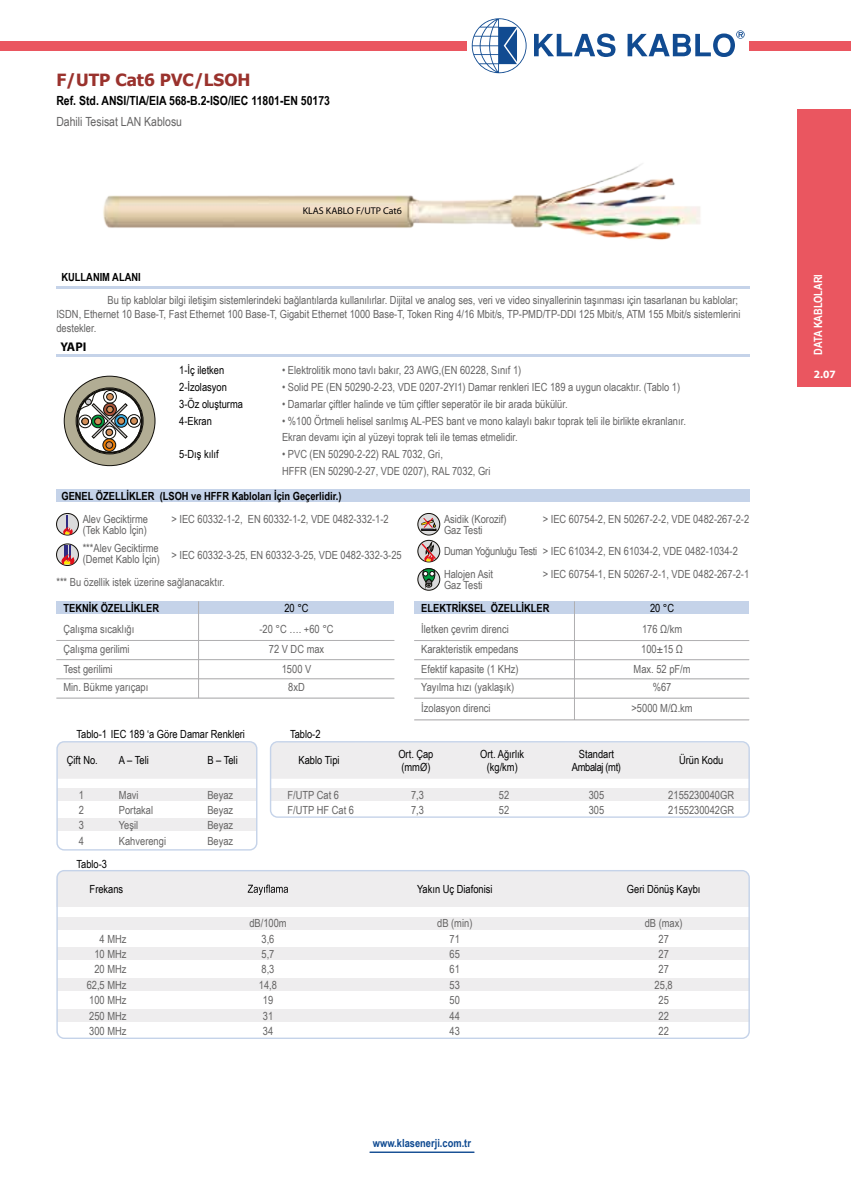
<style>
.page{position:relative;width:851px;height:1191px;background:#fff}
.page>*{position:absolute;margin:0;border:0;box-sizing:border-box;transform-origin:0 0}
.t1{font:700 16.8px "Tahoma";color:#9a322d}
.t2{font:700 12.6px "Arial Narrow";color:#000}
.t3{font:12.6px "Arial Narrow";color:#646363}
.t4{font:700 12.6px "Myriad Pro";color:#000}
.t5{font:700 11.4px "Arial Narrow";color:#fff}
.t6{font:11.2px/15.4px "Arial Narrow";color:#646363}
.t7{font:11.2px/16.8px "Arial Narrow";color:#000}
.t8{font:700 11.2px "Arial Narrow";color:#000}
.t9{font:700 11.2px "Arial Narrow";color:#0f4a91}
.t10{font:700 11.2px "Myriad Pro";color:#fff}
.t11{font:9.8px "Myriad Pro";color:#000}
</style>
<div class="page">
<img style="left:103px;top:164px;width:597px;height:76px">
<hr style="left:369px;top:1151px;width:105px;height:2px;background:#0f4a91">
<div style="left:797px;top:109px;width:53px;height:278px;background:#ea5660"></div>
<div style="left:749px;top:41px;width:101px;height:10px;background:#ea5660"></div>
<div style="left:0;top:41px;width:466px;height:10px;background:#ea5660"></div>
<svg style="left:471px;top:18px;width:273px;height:55px"></svg>
<hr style="left:56px;top:287px;width:693px;height:2px;background:#c5d3e9">
<hr style="left:56px;top:354px;width:693px;height:3px;background:#c5d3e9">
<svg style="left:64px;top:376px;width:91px;height:90px"></svg>
<div style="left:56px;top:601px;width:338px;height:13px;background:#c5d3e9"></div>
<hr style="left:56px;top:640px;width:338px;height:1px;background:#b0afb1">
<hr style="left:56px;top:659px;width:338px;height:1px;background:#b0afb1">
<hr style="left:56px;top:678px;width:338px;height:1px;background:#b0afb1">
<hr style="left:56px;top:697px;width:338px;height:1px;background:#b0afb1">
<hr style="left:198px;top:601px;width:1px;height:97px;background:#b0afb1">
<div style="left:414px;top:601px;width:335px;height:13px;background:#c5d3e9"></div>
<hr style="left:414px;top:640px;width:335px;height:1px;background:#b0afb1">
<hr style="left:414px;top:659px;width:335px;height:1px;background:#b0afb1">
<hr style="left:414px;top:678px;width:335px;height:1px;background:#b0afb1">
<hr style="left:414px;top:698px;width:335px;height:1px;background:#b0afb1">
<hr style="left:574px;top:601px;width:1px;height:119px;background:#b0afb1">
<hr style="left:414px;top:719px;width:335px;height:1px;background:#b0afb1">
<div style="left:58px;top:742px;width:199px;height:36px;background:#eeedee"></div>
<div style="left:272px;top:742px;width:477px;height:36px;background:#eeedee"></div>
<div style="left:270px;top:788px;width:479px;height:12px;background:#eeedee"></div>
<div style="left:270px;top:741px;width:479px;height:77px;border:1px solid #c5d3e9;border-radius:7px"></div>
<div style="left:57px;top:788px;width:200px;height:12px;background:#eeedee"></div>
<div style="left:57px;top:818px;width:200px;height:13px;background:#eeedee"></div>
<div style="left:56px;top:741px;width:201px;height:109px;border:1px solid #c5d3e9;border-radius:7px"></div>
<div style="left:57px;top:917px;width:692px;height:12px;background:#eeedee"></div>
<div style="left:57px;top:947px;width:692px;height:13px;background:#eeedee"></div>
<div style="left:57px;top:978px;width:692px;height:13px;background:#eeedee"></div>
<div style="left:57px;top:1009px;width:692px;height:12px;background:#eeedee"></div>
<div style="left:58px;top:870px;width:691px;height:37px;background:#eeedee"></div>
<div style="left:56px;top:870px;width:693px;height:169px;border:1px solid #c5d3e9;border-radius:7px"></div>
<div style="left:56px;top:489px;width:693px;height:13px;background:#c5d3e9"></div>
<svg style="left:418px;top:513px;width:21px;height:22px"></svg>
<div style="left:417px;top:513px;width:23px;height:22px;border:1px solid #12100b;border-radius:50%"></div>
<svg style="left:421px;top:517px;width:15px;height:14px"></svg>
<svg style="left:418px;top:540px;width:21px;height:22px"></svg>
<div style="left:417px;top:540px;width:23px;height:22px;border:1px solid #12100b;border-radius:50%"></div>
<svg style="left:420px;top:542px;width:17px;height:19px"></svg>
<svg style="left:57px;top:513px;width:21px;height:22px"></svg>
<div style="left:56px;top:513px;width:23px;height:22px;border:1px solid #12100b;border-radius:50%"></div>
<svg style="left:62px;top:515px;width:11px;height:19px"></svg>
<svg style="left:418px;top:568px;width:21px;height:22px"></svg>
<div style="left:417px;top:568px;width:23px;height:22px;border:1px solid #12100b;border-radius:50%"></div>
<svg style="left:421px;top:568px;width:14px;height:23px"></svg>
<svg style="left:57px;top:544px;width:21px;height:21px"></svg>
<div style="left:56px;top:544px;width:23px;height:21px;border:1px solid #12100b;border-radius:50%"></div>
<svg style="left:59px;top:546px;width:16px;height:18px"></svg>
<h1 class="t1" style="left:56px;top:68px;width:196px">F/UTP Cat6 PVC/LSOH</h1>
<p class="t2" style="left:56px;top:91px;width:275px">Ref. Std. ANSI/TIA/EIA 568-B.2-ISO/IEC 11801-EN 50173</p>
<p class="t3" style="left:56px;top:112px;width:127px">Dahili Tesisat LAN Kablosu</p>
<p class="t8" style="left:61px;top:269px;width:81px">KULLANIM ALANI</p>
<p class="t11" style="left:302px;top:204px;width:101px">KLAS KABLO F/UTP Cat6</p>
<p class="t6" style="left:56px;top:292px;width:685px;line-height:14px;text-indent:51px">Bu tip kablolar bilgi iletişim sistemlerindeki bağlantılarda kullanılırlar. Dijital ve analog ses, veri ve video sinyallerinin taşınması için tasarlanan bu kablolar;<br>ISDN, Ethernet 10 Base-T, Fast Ethernet 100 Base-T, Gigabit Ethernet 1000 Base-T, Token Ring 4/16 Mbit/s, TP-PMD/TP-DDI 125 Mbit/s, ATM 155 Mbit/s sistemlerini destekler.</p>
<p class="t4" style="left:60px;top:338px;width:27px">YAPI</p>
<p class="t7" style="left:179px;top:361px;width:65px">1-İç iletken<br>2-İzolasyon<br>3-Öz oluşturma<br>4-Ekran</p>
<p class="t7" style="left:179px;top:445px;width:41px">5-Dış kılıf</p>
<p class="t6" style="left:282px;top:362px;width:241px">• Elektrolitik mono tavlı bakır, 23 AWG,(EN 60228, Sınıf 1)</p>
<p class="t6" style="left:282px;top:379px;width:399px">• Solid PE (EN 50290-2-23, VDE 0207-2YI1) Damar renkleri IEC 189 a uygun olacaktır. (Tablo 1)</p>
<p class="t6" style="left:282px;top:396px;width:287px">• Damarlar çiftler halinde ve tüm çiftler seperatör ile bir arada bükülür.</p>
<p class="t6" style="left:282px;top:412px;width:405px;line-height:16.8px">• %100 Örtmeli helisel sarılmış AL-PES bant ve mono kalaylı bakır toprak teli ile birlikte ekranlanır.<br>Ekran devamı için al yüzeyi toprak teli ile temas etmelidir.</p>
<p class="t6" style="left:282px;top:445px;width:210px;line-height:16.8px">• PVC (EN 50290-2-22) RAL 7032, Gri,<br>HFFR (EN 50290-2-27, VDE 0207), RAL 7032, Gri</p>
<p class="t8" style="left:61px;top:487px;width:281px">GENEL ÖZELLİKLER (LSOH ve HFFR Kabloları İçin Geçerlidir.)</p>
<p class="t6" style="left:83px;top:513px;width:67px;line-height:11.2px">Alev Geciktirme (Tek Kablo İçin)</p>
<p class="t6" style="left:171px;top:511px;width:219px">&gt; IEC 60332-1-2, EN 60332-1-2, VDE 0482-332-1-2</p>
<p class="t6" style="left:83px;top:540px;width:78px">***Alev Geciktirme</p>
<p class="t6" style="left:83px;top:547px;width:320px">(Demet Kablo İçin) &gt; IEC 60332-3-25, EN 60332-3-25, VDE 0482-332-3-25</p>
<p class="t6" style="left:56px;top:573px;width:170px">*** Bu özellik istek üzerine sağlanacaktır.</p>
<p class="t8" style="left:63px;top:599px;width:97px">TEKNİK ÖZELLİKLER</p>
<p class="t7" style="left:284px;top:599px;width:26px">20 °C</p>
<p class="t6" style="left:63px;top:619px;width:72px;line-height:19.8px">Çalışma sıcaklığı<br>Çalışma gerilimi<br>Test gerilimi</p>
<p class="t6" style="left:63px;top:679px;width:86px">Min. Bükme yarıçapı</p>
<p class="t6" style="left:259px;top:619px;width:76px;line-height:19.8px;text-align:center">-20 °C …. +60 °C<br>72 V DC max<br>1500 V</p>
<p class="t6" style="left:288px;top:679px;width:18px">8xD</p>
<p class="t7" style="left:76px;top:725px;width:170px">Tablo-1 IEC 189 ‘a Göre Damar Renkleri</p>
<p class="t7" style="left:290px;top:725px;width:32px">Tablo-2</p>
<p class="t6" style="left:444px;top:513px;width:64px;line-height:11.2px">Asidik (Korozif)<br>Gaz Testi</p>
<p class="t6" style="left:542px;top:510px;width:208px">&gt; IEC 60754-2, EN 50267-2-2, VDE 0482-267-2-2</p>
<p class="t6" style="left:444px;top:543px;width:295px">Duman Yoğunluğu Testi &gt; IEC 61034-2, EN 61034-2, VDE 0482-1034-2</p>
<p class="t6" style="left:444px;top:568px;width:51px;line-height:11.2px">Halojen Asit<br>Gaz Testi</p>
<p class="t6" style="left:542px;top:566px;width:208px">&gt; IEC 60754-1, EN 50267-2-1, VDE 0482-267-2-1</p>
<p class="t8" style="left:421px;top:599px;width:130px">ELEKTRİKSEL ÖZELLİKLER</p>
<p class="t7" style="left:650px;top:599px;width:26px">20 °C</p>
<p class="t6" style="left:642px;top:621px;width:42px">176 Ω/km</p>
<p class="t6" style="left:421px;top:619px;width:99px;line-height:19.6px">İletken çevrim direnci<br>Karakteristik empedans<br>Efektif kapasite (1 KHz)</p>
<p class="t6" style="left:421px;top:676px;width:95px;line-height:20.8px">Yayılma hızı (yaklaşık)<br>İzolasyon direnci</p>
<p class="t6" style="left:633px;top:638px;width:58px;line-height:20.2px;text-align:center">100±15 Ω<br>Max. 52 pF/m</p>
<p class="t6" style="left:631px;top:676px;width:63px;line-height:20.8px;text-align:center">%67<br>&gt;5000 M/Ω.km</p>
<p class="t7" style="left:67px;top:751px;width:33px">Çift No.</p>
<p class="t6" style="left:79px;top:786px;width:7px;text-align:justify">1<br>2<br>3<br>4</p>
<p class="t7" style="left:119px;top:751px;width:31px">A – Teli</p>
<p class="t6" style="left:119px;top:786px;width:49px">Mavi<br>Portakal<br>Yeşil<br>Kahverengi</p>
<p class="t7" style="left:76px;top:855px;width:32px">Tablo-3</p>
<p class="t7" style="left:90px;top:880px;width:35px">Frekans</p>
<p class="t6" style="left:87px;top:930px;width:41px;text-align:right">4 MHz<br>10 MHz<br>20 MHz<br>62,5 MHz<br>100 MHz<br>250 MHz<br>300 MHz</p>
<p class="t7" style="left:207px;top:751px;width:32px">B – Teli</p>
<p class="t6" style="left:207px;top:786px;width:27px;text-align:justify">Beyaz Beyaz Beyaz Beyaz</p>
<p class="t7" style="left:298px;top:751px;width:43px">Kablo Tipi</p>
<p class="t7" style="left:398px;top:747px;width:37px;line-height:12.6px">Ort. Çap (mmØ)</p>
<p class="t7" style="left:480px;top:747px;width:46px;line-height:12.6px;text-align:center">Ort. Ağırlık (kg/km)</p>
<p class="t7" style="left:572px;top:747px;width:51px;line-height:12.6px;text-align:center">Standart<br>Ambalaj (mt)</p>
<p class="t7" style="left:679px;top:751px;width:46px">Ürün Kodu</p>
<p class="t6" style="left:287px;top:786px;width:68px">F/UTP Cat 6<br>F/UTP HF Cat 6</p>
<p class="t6" style="left:411px;top:786px;width:14px">7,3<br>7,3</p>
<p class="t6" style="left:499px;top:786px;width:12px">52<br>52</p>
<p class="t6" style="left:588px;top:786px;width:17px">305<br>305</p>
<p class="t6" style="left:668px;top:786px;width:67px">2155230040GR<br>2155230042GR</p>
<p class="t7" style="left:417px;top:880px;width:77px">Yakın Uç Diafonisi</p>
<p class="t6" style="left:249px;top:915px;width:39px;text-align:center">dB/100m<br>3,6<br>5,7<br>8,3<br>14,8<br>19<br>31<br>34</p>
<p class="t6" style="left:437px;top:915px;width:37px;text-align:center">dB (min)<br>71<br>65<br>61<br>53<br>50<br>44<br>43</p>
<p class="t7" style="left:626px;top:880px;width:75px">Geri Dönüş Kaybı</p>
<p class="t6" style="left:644px;top:915px;width:39px;text-align:center">dB (max)<br>27<br>27<br>27<br>25,8<br>25<br>22<br>22</p>
<p class="t9" style="left:373px;top:1134px;width:100px">www.klasenerji.com.tr</p>
<p class="t5" style="left:809px;top:355px;width:82px;rotate:-90deg">DATA KABLOLARI</p>
<p class="t10" style="left:813px;top:367px;width:23px">2.07</p>
</div>
